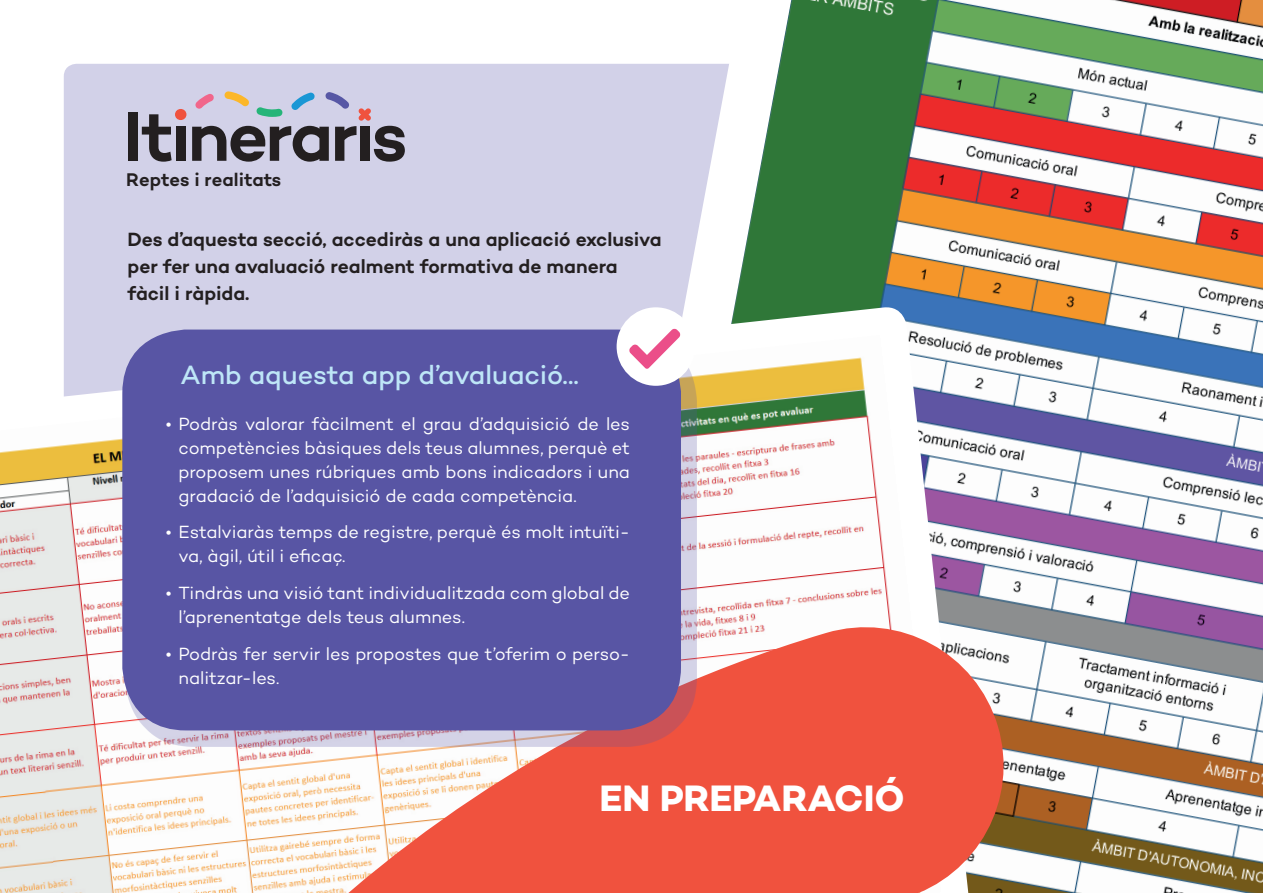
<style>
.page{position:relative;width:1263px;height:893px;background:#fff}
.page>*{position:absolute;margin:0;border:0;box-sizing:border-box;transform-origin:0 0}
.t1{font:700 37.5px "Campton";color:#fff}
.t2{font:500 27px "Campton";color:#bee6f7}
.t3{font:600 19.5px/27px "Campton";letter-spacing:-.005em;color:#231f20}
.t4{font:600 18.75px "Campton";color:#231f20}
.t5{font:18px/24px "Campton";letter-spacing:-.005em;color:#fff}
</style>
<div class="page">
<div style="left:64px;top:64px;width:1135px;height:765px;background:#d2d1e8;border-radius:13px"></div>
<img style="left:684px;top:0;width:579px;height:893px">
<svg style="left:166px;top:305px;width:811px;height:306px"></svg>
<img style="left:0;top:335px;width:941px;height:558px">
<div style="left:128px;top:112px;width:10px;height:49px;background:#231f20"></div>
<svg style="left:142px;top:114px;width:30px;height:48px"></svg>
<div style="left:175px;top:109px;width:11px;height:11px;background:#f0523e;border-radius:50%"></div>
<div style="left:176px;top:127px;width:9px;height:34px;background:#231f20"></div>
<svg style="left:192px;top:91px;width:213px;height:71px"></svg>
<svg style="left:95px;top:611px;width:924px;height:282px;background:#f08f80"></svg>
<div style="left:125px;top:333px;width:572px;height:414px;background:#5855a4;opacity:.25"></div>
<div style="left:122px;top:330px;width:559px;height:400px;background:#5855a4;border-radius:64px"></div>
<div style="left:617px;top:307px;width:78px;height:79px;background:#fff;border-radius:50%"></div>
<svg style="left:629px;top:328px;width:51px;height:41px"></svg>
<p class="t4" style="left:126px;top:167px;width:157px">Reptes i realitats</p>
<p class="t3" style="left:128px;top:226px;width:536px">Des d’aquesta secció, accediràs a una aplicació exclusiva per fer una avaluació realment formativa de manera fàcil i ràpida.</p>
<h2 class="t2" style="left:181px;top:358px;width:400px">Amb aquesta app d’avaluació...</h2>
<p class="t5" style="left:178px;top:411px;width:453px;text-align:justify;text-indent:-13px">• Podràs valorar fàcilment el grau d’adquisició de les competències bàsiques dels teus alumnes, perquè et proposem unes rúbriques amb bons indicadors i una gradació de l’adquisició de cada competència.</p>
<p class="t5" style="left:178px;top:520px;width:453px;text-indent:-13px">• Estalviaràs temps de registre, perquè és molt intuïti&shy;va, àgil, útil i eficaç.</p>
<p class="t5" style="left:178px;top:581px;width:453px;text-indent:-13px">• Tindràs una visió tant individualitzada com global de l’aprenentatge dels teus alumnes.</p>
<p class="t5" style="left:178px;top:641px;width:453px;text-indent:-13px">• Podràs fer servir les propostes que t’oferim o perso&shy;nalitzar-les.</p>
<h1 class="t1" style="left:599px;top:774px;width:307px">EN PREPARACIÓ</h1>
</div>
